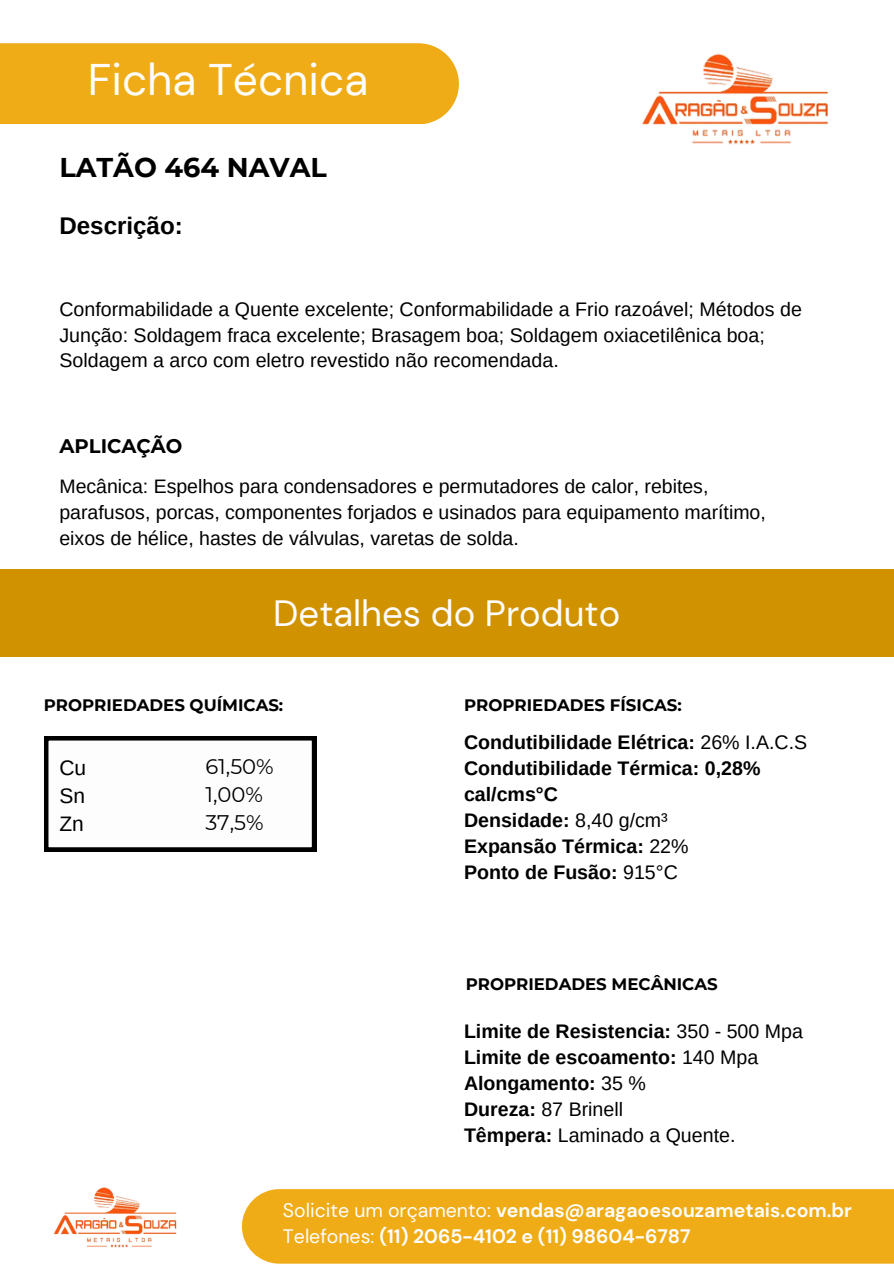
<style>
.page{position:relative;width:894px;height:1264px;background:#fff}
.page>*{position:absolute;margin:0;border:0;box-sizing:border-box;transform-origin:0 0}
.t1{font:44.25px "DM Sans";color:#fdfdfd}
.t2{font:36.45px "DM Sans";color:#fdfdfd}
.t3{font:700 27.15px "Montserrat";color:#000}
.t4{font:700 24.15px "Arimo";color:#000}
.t5{font:21.15px/28.2px "Montserrat";color:#000}
.t6{font:21px/28.2px "Arimo";color:#000;text-align:justify}
.t7{font:700 19.65px/26px "Arimo";color:#000}
.t8{font:19.65px/26px "Arimo";color:#000}
.t9{font:700 19.65px "Montserrat";color:#000}
.t10{font:19.5px/26px "Arimo";color:#000}
.t11{font:700 19.5px/26px "DM Sans";color:#fdfdfd}
.t12{font:700 16.65px "Montserrat";color:#000}
.s1{font-weight:400}
</style>
<div class="page">
<img style="left:53px;top:1187px;width:124px;height:61px">
<img style="left:642px;top:53px;width:186px;height:92px">
<div style="left:0;top:43px;width:458px;height:81px;background:#efac16"></div>
<div style="left:39px;top:731px;width:282px;height:125px;border:9px solid #000"></div>
<div style="left:242px;top:1189px;width:651px;height:74px;background:#efac16"></div>
<div style="left:0;top:569px;width:893px;height:88px;background:#d19200"></div>
<h1 class="t1" style="left:88px;top:51px;width:282px">Ficha Técnica</h1>
<h3 class="t3" style="left:59px;top:151px;width:269px">LATÃO 464 NAVAL</h3>
<p class="t4" style="left:59px;top:212px;width:125px">Descrição:</p>
<p class="t8" style="left:59px;top:296px;width:743px">Conformabilidade a Quente excelente; Conformabilidade a Frio razoável; Métodos de<br>Junção: Soldagem fraca excelente; Brasagem boa; Soldagem oxiacetilênica boa;<br>Soldagem a arco com eletro revestido não recomendada.</p>
<p class="t9" style="left:59px;top:434px;width:124px">APLICAÇÃO</p>
<p class="t10" style="left:59px;top:473px;width:707px">Mecânica: Espelhos para condensadores e permutadores de calor, rebites, parafusos, porcas, componentes forjados e usinados para equipamento marítimo, eixos de hélice, hastes de válvulas, varetas de solda.</p>
<h2 class="t2" style="left:273px;top:589px;width:348px">Detalhes do Produto</h2>
<p class="t12" style="left:44px;top:694px;width:241px">PROPRIEDADES QUÍMICAS:</p>
<p class="t12" style="left:464px;top:694px;width:219px">PROPRIEDADES FÍSICAS:</p>
<p class="t6" style="left:59px;top:753px;width:28px">Cu Sn Zn</p>
<p class="t5" style="left:205px;top:752px;width:70px">61,50%<br>1,00%<br>37,5%</p>
<p class="t7" style="left:464px;top:729px;width:345px">Condutibilidade Elétrica: <span class="s1">26% I.A.C.S<br></span>Condutibilidade Térmica: 0,28% cal/cms°C<br>Densidade: <span class="s1">8,40 g/cm³<br></span>Expansão Térmica: <span class="s1">22%<br></span>Ponto de Fusão: <span class="s1">915°C</span></p>
<p class="t12" style="left:465px;top:974px;width:253px">PROPRIEDADES MECÂNICAS</p>
<p class="t7" style="left:464px;top:1018px;width:340px">Limite de Resistencia: <span class="s1">350 - 500 Mpa<br></span>Limite de escoamento: <span class="s1">140 Mpa<br></span>Alongamento: <span class="s1">35 %<br></span>Dureza: <span class="s1">87 Brinell<br></span>Têmpera: <span class="s1">Laminado a Quente.</span></p>
<p class="t11" style="left:283px;top:1197px;width:570px"><span class="s1">Solicite um orçamento:</span> vendas@aragaoesouzametais.com.br<br><span class="s1">Telefones:</span> (11) 2065-4102 e (11) 98604-6787</p>
</div>
